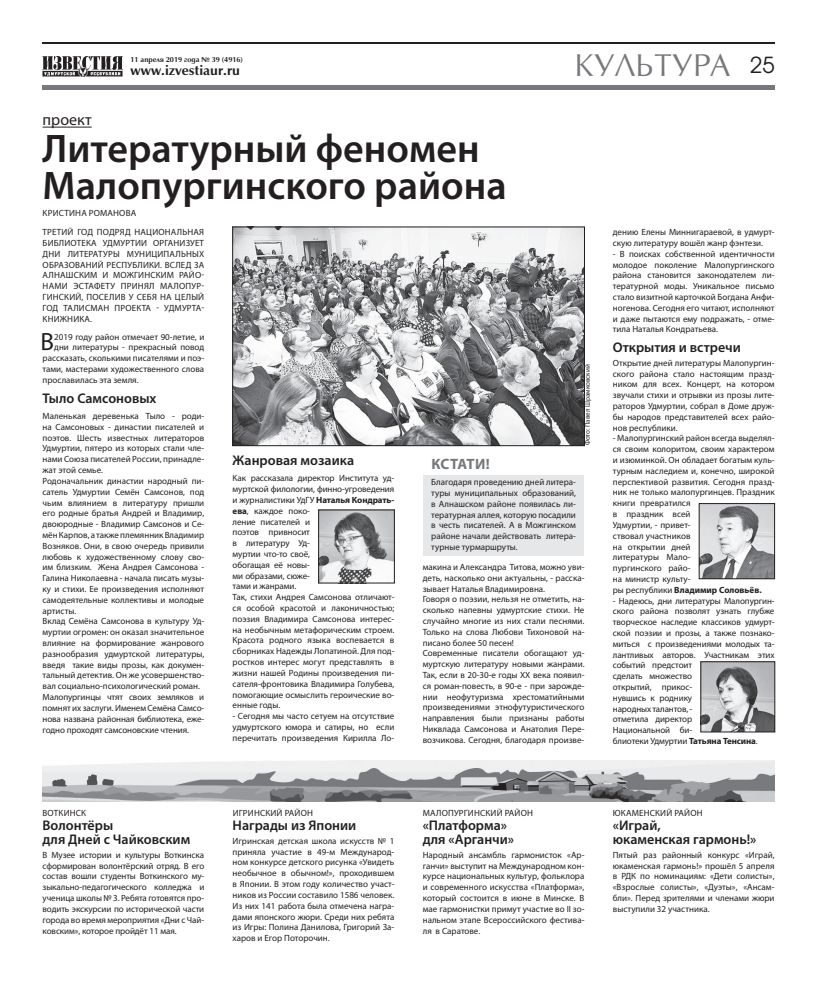
<style>
.page{position:relative;width:820px;height:993px;background:#fff}
.page>*{position:absolute;margin:0;border:0;box-sizing:border-box;transform-origin:0 0}
.t1{font:600 40px/36.8px "Myriad Pro";color:#231f20}
.t2{font:30px "Opium";color:#76787b}
.t3{font:25px "Myriad Pro";color:#231f20}
.t4{font:22px "Avant Garde Gothic C";color:#231f20}
.t5{font:16px "Myriad Pro";color:#231f20}
.t6{font:700 15px "Myriad Pro";letter-spacing:.005em;color:#76787b}
.t7{font:600 14px/14px "Myriad Pro";color:#231f20}
.t8{font:700 13px "Opium";color:#231f20}
.t9{font:9px/10.8px "Myriad Pro";color:#231f20;text-align:justify}
.t10{font:9px "Myriad Pro";letter-spacing:.02em;color:#231f20}
.t11{font:700 7px "Opium";color:#231f20}
.t12{font:7px "Myriad Pro";color:#231f20}
.s1{font-weight:700}
</style>
<div class="page">
<hr style="left:43px;top:43px;width:731px;height:1px;background:#231f20">
<hr style="left:43px;top:86px;width:731px;height:4px;background:#76787b">
<img style="left:43px;top:57px;width:79px;height:19px">
<div style="left:423px;top:475px;width:160px;height:81px;background:#e6e7e9"></div>
<hr style="left:43px;top:127px;width:49px;height:1px;background:#231f20">
<img style="left:702px;top:663px;width:70px;height:66px">
<div style="left:700px;top:661px;width:74px;height:70px;border:1px solid #231f20"></div>
<img style="left:700px;top:505px;width:72px;height:71px">
<img style="left:234px;top:229px;width:348px;height:214px">
<div style="left:232px;top:227px;width:352px;height:218px;border:1px solid #231f20"></div>
<img style="left:320px;top:511px;width:72px;height:70px">
<div style="left:318px;top:509px;width:76px;height:74px;border:1px solid #231f20"></div>
<img style="left:43px;top:760px;width:731px;height:41px">
<p class="t11" style="left:130px;top:57px;width:114px">11 апреля 2019 года № 39 (4916)</p>
<h3 class="t8" style="left:130px;top:65px;width:111px">www.izvestiaur.ru</h3>
<h2 class="t2" style="left:574px;top:52px;width:157px">КУЛЬТУРА</h2>
<h3 class="t5" style="left:43px;top:114px;width:51px">проект</h3>
<h1 class="t1" style="left:43px;top:133px;width:465px">Литературный феномен<br>Малопургинского района</h1>
<p class="t10" style="left:43px;top:209px;width:95px">КРИСТИНА РОМАНОВА</p>
<h3 class="t4" style="left:749px;top:56px;width:26px">25</h3>
<p class="t9" style="left:43px;top:227px;width:163px">ТРЕТИЙ ГОД ПОДРЯД НАЦИОНАЛЬНАЯ БИБЛИОТЕКА УДМУРТИИ ОРГАНИЗУЕТ ДНИ ЛИТЕРАТУРЫ МУНИЦИПАЛЬНЫХ ОБРАЗОВАНИЙ РЕСПУБЛИКИ. ВСЛЕД ЗА АЛНАШСКИМ И МОЖГИНСКИМ РАЙО-НАМИ ЭСТАФЕТУ ПРИНЯЛ МАЛОПУР-ГИНСКИЙ, ПОСЕЛИВ У СЕБЯ НА ЦЕЛЫЙ ГОД ТАЛИСМАН ПРОЕКТА - УДМУРТА-КНИЖНИКА.</p>
<h3 class="t3" style="left:41px;top:332px;width:15px">В</h3>
<p class="t9" style="left:54px;top:332px;width:152px">2019 году район отмечает 90-летие, и</p>
<p class="t9" style="left:54px;top:342px;width:151px">дни литературы - прекрасный повод</p>
<p class="t9" style="left:43px;top:353px;width:163px">рассказать, сколькими писателями и поэ-</p>
<p class="t9" style="left:43px;top:364px;width:163px">тами, мастерами художественного слова</p>
<p class="t9" style="left:43px;top:375px;width:97px">прославилась эта земля.</p>
<h3 class="t7" style="left:43px;top:392px;width:115px">Тыло Самсоновых</h3>
<p class="t9" style="left:43px;top:411px;width:163px;text-align:left">Маленькая деревенька Тыло - роди&shy;на Самсоновых - династии писателей и поэтов. Шесть известных литераторов Удмуртии, пятеро из которых стали чле&shy;нами Союза писателей России, принадле&shy;жат этой семье.<br>Родоначальник династии народный пи&shy;сатель Удмуртии Семён Самсонов, под чьим влиянием в литературу пришли его родные братья Андрей и Владимир, двою родные - Владимир Самсонов и Се&shy;мён Карпов, а также племянник Владимир Возняков. Они, в свою очередь привили любовь к художественному слову сво&shy;им близким. Жена Андрея Самсонова - Галина Николаевна - начала писать музы&shy;ку и стихи. Ее произведения исполняют самодеятельные коллективы и молодые артисты.<br>Вклад Семёна Самсонова в культуру Уд&shy;муртии огромен: он оказал значительное влияние на формирование жанрового разнообразия удмуртской литературы, введя такие виды прозы, как докумен&shy;тальный детектив. Он же усовершенство&shy;вал социально-психологический роман.<br>Малопургинцы чтят своих земляков и помнят их заслуги. Именем Семёна Самсо&shy;нова названа районная библиотека, еже&shy;годно проходят самсоновские чтения.</p>
<p class="t10" style="left:43px;top:809px;width:45px">ВОТКИНСК</p>
<h3 class="t7" style="left:43px;top:819px;width:149px">Волонтёры<br>для Дней с Чайковским</h3>
<p class="t9" style="left:43px;top:849px;width:163px">В Музее истории и культуры Воткинска сформирован волонтёрский отряд. В его состав вошли студенты Воткинского му&shy;зыкально-педагогического колледжа и ученица школы № 3. Ребята готовятся про&shy;водить экскурсии по исторической части города во время мероприятия «Дни с Чай&shy;ковским», которое пройдёт 11 мая.</p>
<h3 class="t7" style="left:232px;top:454px;width:123px">Жанровая мозаика</h3>
<p class="t9" style="left:232px;top:473px;width:163px;text-align:left">Как рассказала директор Института уд&shy;муртской филологии, финно-угроведения и журналистики УдГУ <span class="s1">Наталья Кондрать&shy;ева</span>, каждое поко-<br>ление писателей и<br>поэтов привносит<br>в литературу Уд-<br>муртии что-то своё,<br>обогащая её новы-<br>ми образами, сюже-<br>тами и жанрами.<br>Так, стихи Андрея Самсонова отличают&shy;ся особой красотой и лаконичностью; поэзия Владимира Самсонова интерес&shy;на необычным метафорическим строем.<br>Красота родного языка воспевается в сборниках Надежды Лопатиной. Для под&shy;ростков интерес могут представлять в жизни нашей Родины произведения пи&shy;сателя-фронтовика Владимира Голубева, помогающие осмыслить героические во&shy;енные годы.</p>
<p class="t9" style="left:232px;top:711px;width:163px">- Сегодня мы часто сетуем на отсутствие удмуртского юмора и сатиры, но если перечитать произведения Кирилла Ло-</p>
<p class="t10" style="left:233px;top:809px;width:82px">ИГРИНСКИЙ РАЙОН</p>
<h3 class="t7" style="left:232px;top:819px;width:125px">Награды из Японии</h3>
<p class="t9" style="left:232px;top:835px;width:163px">Игринская детская школа искусств № 1 приняла участие в 49-м Международ&shy;ном конкурсе детского рисунка «Увидеть необычное в обычном!», проходившем в Японии. В этом году количество участ&shy;ников из России составило 1586 человек.<br>Из них 141 работа была отмечена награ&shy;дами японского жюри. Среди них ребята из Игры: Полина Данилова, Григорий За&shy;харов и Егор Поторочин.</p>
<h3 class="t6" style="left:431px;top:458px;width:60px">КСТАТИ!</h3>
<p class="t9" style="left:431px;top:477px;width:146px">Благодаря проведению дней литера&shy;туры муниципальных образований, в Алнашском районе появилась ли&shy;тературная аллея, которую посадили в честь писателей. А в Можгинском районе начали действовать литера&shy;турные турмаршруты.</p>
<p class="t12" style="left:584px;top:445px;width:82px;rotate:-90deg">Фото: Павел Шрамковский</p>
<p class="t9" style="left:422px;top:562px;width:163px;text-align:left">макина и Александра Титова, можно уви&shy;деть, насколько они актуальны, - расска&shy;зывает Наталья Владимировна.<br>Говоря о поэзии, нельзя не отметить, на&shy;сколько напевны удмуртские стихи. Не случайно многие из них стали песнями.<br>Только на слова Любови Тихоновой на&shy;писано более 50 песен!<br>Современные писатели обогащают уд&shy;муртскую литературу новыми жанрами.<br>Так, если в 20-30-е годы ХХ века появил&shy;ся роман-повесть, в 90-е - при зарожде&shy;нии неофутуризма хрестоматийными произведениями этнофутуристического направления были признаны работы Никвлада Самсонова и Анатолия Пере&shy;возчикова. Сегодня, благодаря произве-</p>
<p class="t9" style="left:612px;top:227px;width:163px">дению Елены Миннигараевой, в удмурт&shy;скую литературу вошёл жанр фэнтези.</p>
<p class="t9" style="left:612px;top:249px;width:163px">- В поисках собственной идентичности молодое поколение Малопургинского района становится законодателем ли&shy;тературной моды. Уникальное письмо стало визитной карточкой Богдана Анфи&shy;ногенова. Сегодня его читают, исполняют и даже пытаются ему подражать, - отме&shy;тила Наталья Кондратьева.</p>
<h3 class="t7" style="left:612px;top:341px;width:129px">Открытия и встречи</h3>
<p class="t9" style="left:612px;top:358px;width:163px">Открытие дней литературы Малопургин&shy;ского района стало настоящим празд&shy;ником для всех. Концерт, на котором звучали стихи и отрывки из прозы лите&shy;раторов Удмуртии, собрал в Доме друж&shy;бы народов представителей всех райо&shy;нов республики.</p>
<p class="t9" style="left:612px;top:433px;width:163px;text-align:left">- Малопургинский район всегда выделял&shy;ся своим колоритом, своим характером и изюминкой. Он обладает богатым куль&shy;турным наследием и, конечно, широкой перспективой развития. Сегодня празд&shy;ник не только малопургинцев. Праздник книги превратился<br>в праздник всей<br>Удмуртии, - привет-<br>ствовал участников<br>на открытии дней<br>литературы Мало-<br>пургинского райо-<br>на министр культу-<br>ры республики <span class="s1">Владимир Соловьёв.</span></p>
<p class="t9" style="left:612px;top:595px;width:163px;text-align:left">- Надеюсь, дни литературы Малопургин&shy;ского района позволят узнать глубже творческое наследие классиков удмурт&shy;ской поэзии и прозы, а также познако&shy;миться с произведениями молодых та&shy;лантливых авторов. Участникам этих событий предстоит<br>сделать множество<br>открытий, прикос-<br>нувшись к роднику<br>народных талантов, -<br>отметила директор<br>Национальной би-<br>блиотеки Удмуртии <span class="s1">Татьяна Тенсина</span>.</p>
<p class="t10" style="left:422px;top:809px;width:112px">МАЛОПУРГИНСКИЙ РАЙОН</p>
<h3 class="t7" style="left:422px;top:819px;width:93px">«Платформа» для «Арганчи»</h3>
<p class="t9" style="left:422px;top:849px;width:163px">Народный ансамбль гармонисток «Ар&shy;ганчи» выступит на Международном кон&shy;курсе национальных культур, фольклора и современного искусства «Платформа», который состоится в июне в Минске. В мае гармонистки примут участие во II зо&shy;нальном этапе Всероссийского фестива&shy;ля в Саратове.</p>
<p class="t10" style="left:612px;top:809px;width:91px">ЮКАМЕНСКИЙ РАЙОН</p>
<h3 class="t7" style="left:612px;top:819px;width:145px">«Играй,<br>юкаменская гармонь!»</h3>
<p class="t9" style="left:612px;top:849px;width:163px">Пятый раз районный конкурс «Играй, юкаменская гармонь!» прошёл 5 апреля в РДК по номинациям: «Дети солисты», «Взрослые солисты», «Дуэты», «Ансам&shy;бли». Перед зрителями и членами жюри выступили 32 участника.</p>
</div>
